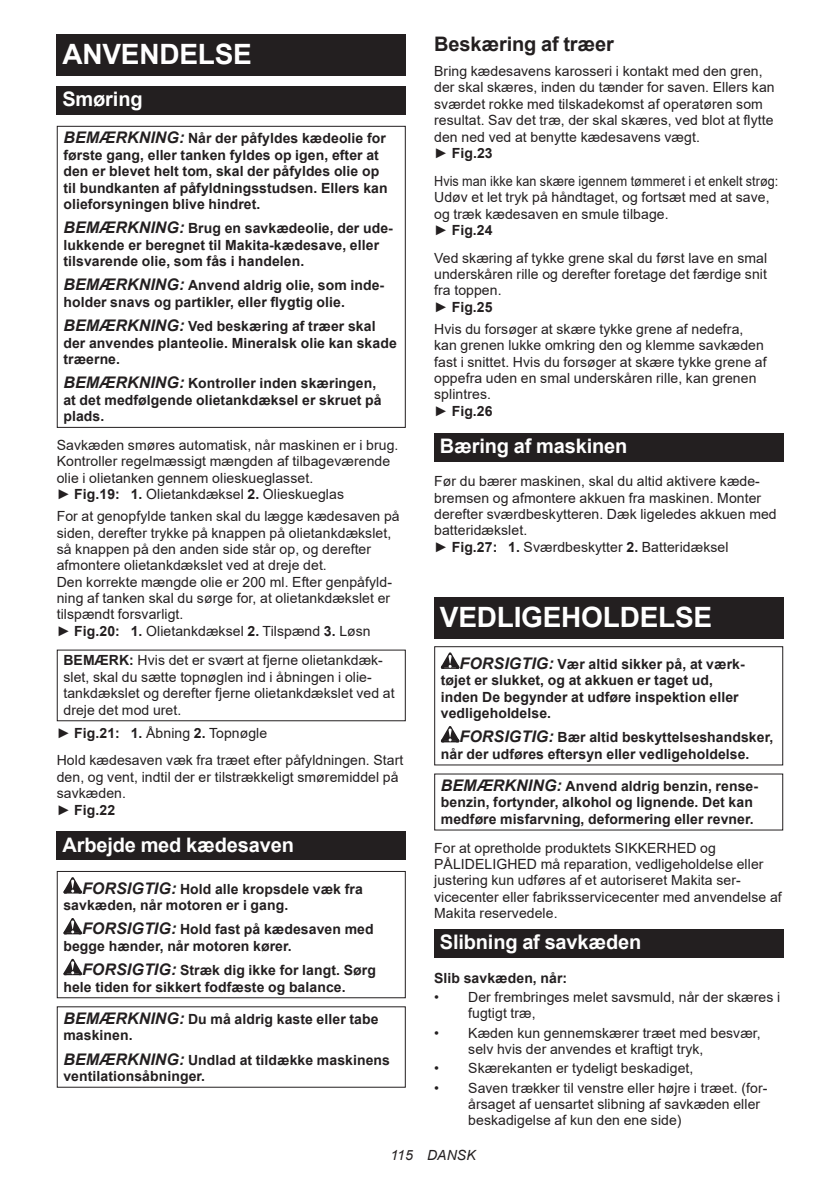
<style>
.page{position:relative;width:840px;height:1191px;background:#fff}
.page>*{position:absolute;margin:0;border:0;box-sizing:border-box;transform-origin:0 0}
.t1{font:700 28px "Arial";letter-spacing:-.01em;color:#fff}
.t2{font:700 20px "Arial";letter-spacing:-.01em;color:#fff}
.t3{font:700 20px "Arial";letter-spacing:-.01em;color:#231f20}
.t4{font:14px/16.4px "Arial";letter-spacing:.005em;color:#231f20}
.t5{font:700 14px/16.4px "Arial";letter-spacing:.005em;color:#231f20}
.t6{font:14px/16.4px "Arial";letter-spacing:.005em;color:#231f20;scale:.9 1}
.t7{font:italic 14px "Arial";letter-spacing:.005em;color:#231f20}
.s1{font-style:italic;font-size:16px}
.s2{font-weight:700}
</style>
<div class="page">
<div style="left:57px;top:34px;width:348px;height:41px;background:#231f20"></div>
<div style="left:57px;top:86px;width:348px;height:29px;background:#231f20"></div>
<div style="left:57px;top:126px;width:348px;height:302px;border:1px solid #231f20"></div>
<div style="left:57px;top:831px;width:348px;height:29px;background:#231f20"></div>
<svg style="left:63px;top:877px;width:19px;height:16px"></svg>
<svg style="left:63px;top:918px;width:19px;height:16px"></svg>
<svg style="left:63px;top:958px;width:19px;height:17px"></svg>
<div style="left:57px;top:871px;width:348px;height:127px;border:1px solid #231f20"></div>
<div style="left:434px;top:433px;width:348px;height:28px;background:#231f20"></div>
<div style="left:434px;top:597px;width:348px;height:41px;background:#231f20"></div>
<svg style="left:440px;top:652px;width:19px;height:17px"></svg>
<svg style="left:440px;top:726px;width:19px;height:16px"></svg>
<div style="left:434px;top:646px;width:348px;height:119px;border:1px solid #231f20"></div>
<div style="left:434px;top:929px;width:348px;height:29px;background:#231f20"></div>
<h1 class="t1" style="left:62px;top:34px;width:191px">ANVENDELSE</h1>
<h2 class="t2" style="left:62px;top:85px;width:82px">Smøring</h2>
<p class="t5" style="left:63px;top:130px;width:325px"><span class="s1">BEMÆRKNING:</span> Når der påfyldes kædeolie for første gang, eller tanken fyldes op igen, efter at den er blevet helt tom, skal der påfyldes olie op til bundkanten af påfyldningsstudsen. Ellers kan olieforsyningen blive hindret.</p>
<p class="t5" style="left:63px;top:220px;width:331px"><span class="s1">BEMÆRKNING:</span> Brug en savkædeolie, der ude&shy;lukkende er beregnet til Makita-kædesave, eller tilsvarende olie, som fås i handelen.</p>
<p class="t5" style="left:63px;top:277px;width:322px"><span class="s1">BEMÆRKNING:</span> Anvend aldrig olie, som inde&shy;holder snavs og partikler, eller flygtig olie.</p>
<p class="t5" style="left:63px;top:318px;width:335px"><span class="s1">BEMÆRKNING:</span> Ved beskæring af træer skal der anvendes planteolie. Mineralsk olie kan skade træerne.</p>
<p class="t5" style="left:63px;top:375px;width:319px"><span class="s1">BEMÆRKNING:</span> Kontroller inden skæringen, at det medfølgende olietankdæksel er skruet på plads.</p>
<p class="t4" style="left:57px;top:437px;width:343px">Savkæden smøres automatisk, når maskinen er i brug.<br>Kontroller regelmæssigt mængden af tilbageværende olie i olietanken gennem olieskueglasset.<br>► <span class="s2">Fig.19: 1.</span> Olietankdæksel <span class="s2">2.</span> Olieskueglas</p>
<p class="t4" style="left:57px;top:508px;width:344px">For at genopfylde tanken skal du lægge kædesaven på siden, derefter trykke på knappen på olietankdækslet, så knappen på den anden side står op, og derefter afmontere olietankdækslet ved at dreje det.<br>Den korrekte mængde olie er 200 ml. Efter genpåfyld&shy;ning af tanken skal du sørge for, at olietankdækslet er tilspændt forsvarligt.<br>► <span class="s2">Fig.20: 1.</span> Olietankdæksel <span class="s2">2.</span> Tilspænd <span class="s2">3.</span> Løsn</p>
<p class="t4" style="left:63px;top:652px;width:332px"><span class="s2">BEMÆRK:</span> Hvis det er svært at fjerne olietankdæk&shy;slet, skal du sætte topnøglen ind i åbningen i olie&shy;tankdækslet og derefter fjerne olietankdækslet ved at dreje det mod uret.</p>
<p class="t4" style="left:57px;top:718px;width:348px;line-height:27.8px">► <span class="s2">Fig.21: 1.</span> Åbning <span class="s2">2.</span> Topnøgle<br>Hold kædesaven væk fra træet efter påfyldningen. Start</p>
<p class="t4" style="left:57px;top:768px;width:343px">den, og vent, indtil der er tilstrækkeligt smøremiddel på savkæden.<br>► <span class="s2">Fig.22</span></p>
<h2 class="t2" style="left:62px;top:830px;width:233px">Arbejde med kædesaven</h2>
<p class="t5" style="left:63px;top:880px;width:301px;text-indent:19px"><span class="s1">FORSIGTIG:</span> Hold alle kropsdele væk fra savkæden, når motoren er i gang.</p>
<p class="t5" style="left:63px;top:921px;width:311px;text-indent:19px"><span class="s1">FORSIGTIG:</span> Hold fast på kædesaven med begge hænder, når motoren kører.</p>
<p class="t5" style="left:63px;top:962px;width:314px;text-indent:19px"><span class="s1">FORSIGTIG:</span> Stræk dig ikke for langt. Sørg hele tiden for sikkert fodfæste og balance.</p>
<p class="t5" style="left:63px;top:1011px;width:316px"><span class="s1">BEMÆRKNING:</span> Du må aldrig kaste eller tabe maskinen.</p>
<p class="t5" style="left:63px;top:1051px;width:328px"><span class="s1">BEMÆRKNING:</span> Undlad at tildække maskinens ventilationsåbninger.</p>
<h2 class="t3" style="left:434px;top:30px;width:181px">Beskæring af træer</h2>
<p class="t4" style="left:434px;top:63px;width:342px">Bring kædesavens karosseri i kontakt med den gren, der skal skæres, inden du tænder for saven. Ellers kan sværdet rokke med tilskadekomst af operatøren som resultat. Sav det træ, der skal skæres, ved blot at flytte den ned ved at benytte kædesavens vægt.<br>► <span class="s2">Fig.23</span></p>
<p class="t6" style="left:434px;top:172px;width:384px">Hvis man ikke kan skære igennem tømmeret i et enkelt strøg:<br>Udøv et let tryk på håndtaget, og fortsæt med at save, og træk kædesaven en smule tilbage.<br>► <span class="s2">Fig.24</span></p>
<p class="t4" style="left:434px;top:249px;width:334px">Ved skæring af tykke grene skal du først lave en smal underskåren rille og derefter foretage det færdige snit fra toppen.<br>► <span class="s2">Fig.25</span></p>
<p class="t4" style="left:434px;top:321px;width:334px">Hvis du forsøger at skære tykke grene af nedefra, kan grenen lukke omkring den og klemme savkæden fast i snittet. Hvis du forsøger at skære tykke grene af oppefra uden en smal underskåren rille, kan grenen splintres.<br>► <span class="s2">Fig.26</span></p>
<h2 class="t2" style="left:439px;top:432px;width:189px">Bæring af maskinen</h2>
<p class="t4" style="left:434px;top:473px;width:344px">Før du bærer maskinen, skal du altid aktivere kæde&shy;bremsen og afmontere akkuen fra maskinen. Monter derefter sværdbeskytteren. Dæk ligeledes akkuen med batteridækslet.<br>► <span class="s2">Fig.27: 1.</span> Sværdbeskytter <span class="s2">2.</span> Batteridæksel</p>
<h1 class="t1" style="left:439px;top:597px;width:274px">VEDLIGEHOLDELSE</h1>
<p class="t5" style="left:440px;top:656px;width:305px;text-indent:19px"><span class="s1">FORSIGTIG:</span> Vær altid sikker på, at værk&shy;tøjet er slukket, og at akkuen er taget ud, inden De begynder at udføre inspektion eller vedligeholdelse.</p>
<p class="t5" style="left:440px;top:729px;width:334px;text-indent:19px"><span class="s1">FORSIGTIG:</span> Bær altid beskyttelseshandsker, når der udføres eftersyn eller vedligeholdelse.</p>
<p class="t5" style="left:440px;top:778px;width:318px"><span class="s1">BEMÆRKNING:</span> Anvend aldrig benzin, rense&shy;benzin, fortynder, alkohol og lignende. Det kan medføre misfarvning, deformering eller revner.</p>
<p class="t4" style="left:434px;top:839px;width:349px">For at opretholde produktets SIKKERHED og PÅLIDELIGHED må reparation, vedligeholdelse eller justering kun udføres af et autoriseret Makita ser&shy;vicecenter eller fabriksservicecenter med anvendelse af Makita reservedele.</p>
<h2 class="t2" style="left:439px;top:928px;width:203px">Slibning af savkæden</h2>
<p class="t5" style="left:434px;top:970px;width:134px">Slib savkæden, når:</p>
<p class="t4" style="left:468px;top:989px;width:313px;text-indent:-34px">• Der frembringes melet savsmuld, når der skæres i fugtigt træ,</p>
<p class="t4" style="left:468px;top:1024px;width:294px;text-indent:-34px">• Kæden kun gennemskærer træet med besvær, selv hvis der anvendes et kraftigt tryk,</p>
<p class="t4" style="left:434px;top:1060px;width:260px">• Skærekanten er tydeligt beskadiget,</p>
<p class="t4" style="left:468px;top:1079px;width:300px;text-indent:-34px">• Saven trækker til venstre eller højre i træet. (for&shy;årsaget af uensartet slibning af savkæden eller beskadigelse af kun den ene side)</p>
<p class="t7" style="left:390px;top:1146px;width:87px">115 DANSK</p>
</div>
